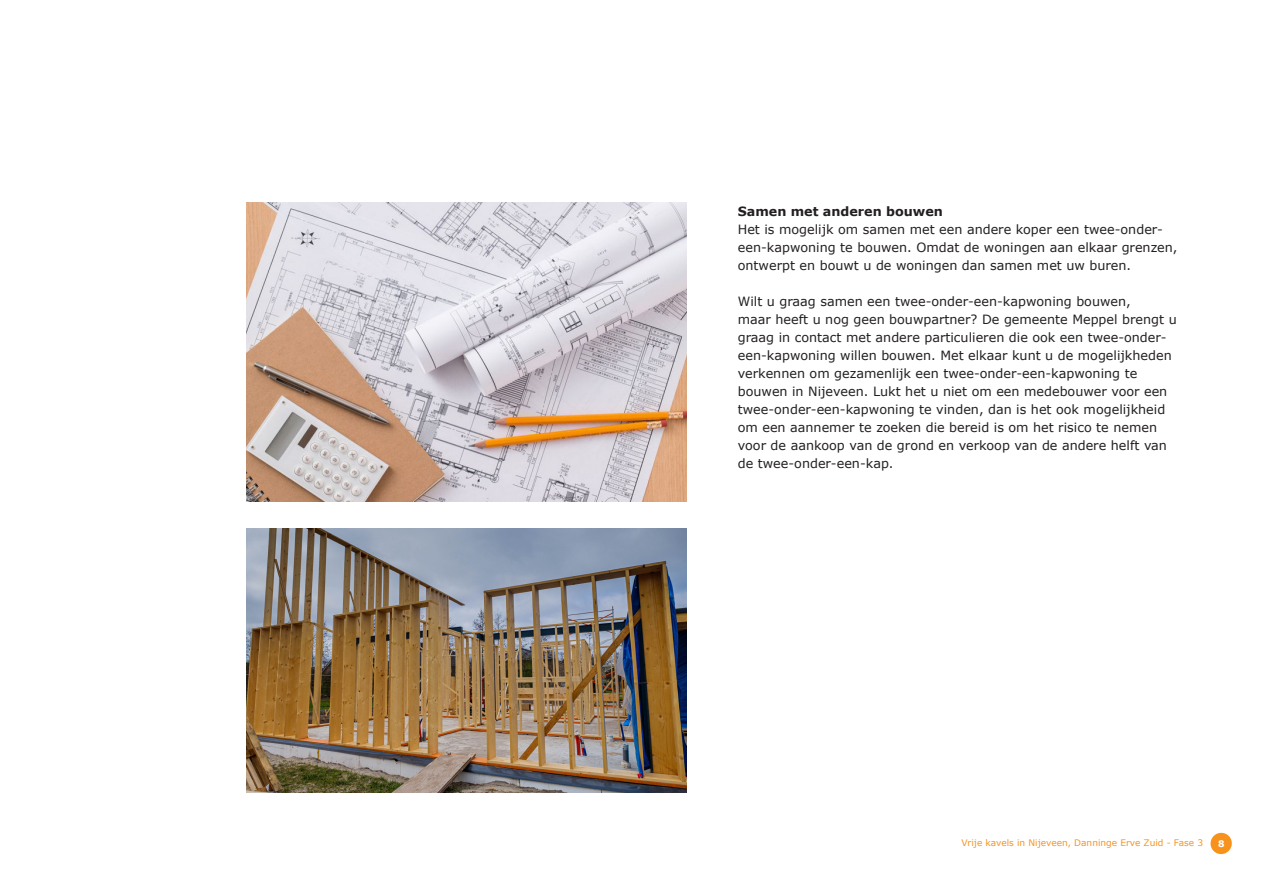
<style>
.page{position:relative;width:1263px;height:893px;background:#fff}
.page>*{position:absolute;margin:0;border:0;box-sizing:border-box;transform-origin:0 0}
.t1{font:12.75px/18px "Verdana";color:#231f20}
.tussenkop{font:700 12.75px "Verdana";color:#231f20}
.t2{font:9px "Verdana";color:#f7931d}
.t3{font:700 9px "Verdana";color:#fff}
</style>
<div class="page">
<img style="left:247px;top:202px;width:440px;height:300px">
<img style="left:247px;top:529px;width:440px;height:264px">
<svg style="left:1210px;top:832px;width:22px;height:23px"></svg>
<p class="tussenkop" style="left:738px;top:202px;width:207px">Samen met anderen bouwen</p>
<p class="t1" style="left:738px;top:220px;width:441px">Het is mogelijk om samen met een andere koper een twee-onder&shy;een-kapwoning te bouwen. Omdat de woningen aan elkaar grenzen, ontwerpt en bouwt u de woningen dan samen met uw buren.</p>
<p class="t1" style="left:738px;top:292px;width:440px">Wilt u graag samen een twee-onder-een-kapwoning bouwen,<br>maar heeft u nog geen bouwpartner? De gemeente Meppel brengt u graag in contact met andere particulieren die ook een twee-onder&shy;een-kapwoning willen bouwen. Met elkaar kunt u de mogelijkheden verkennen om gezamenlijk een twee-onder-een-kapwoning te bouwen in Nijeveen. Lukt het u niet om een medebouwer voor een twee-onder-een-kapwoning te vinden, dan is het ook mogelijkheid om een aannemer te zoeken die bereid is om het risico te nemen voor de aankoop van de grond en verkoop van de andere helft van de twee-onder-een-kap.</p>
<p class="t2" style="left:961px;top:837px;width:243px">Vrije kavels in Nijeveen, Danninge Erve Zuid - Fase 3</p>
<p class="t3" style="left:1218px;top:837px;width:8px">8</p>
</div>
